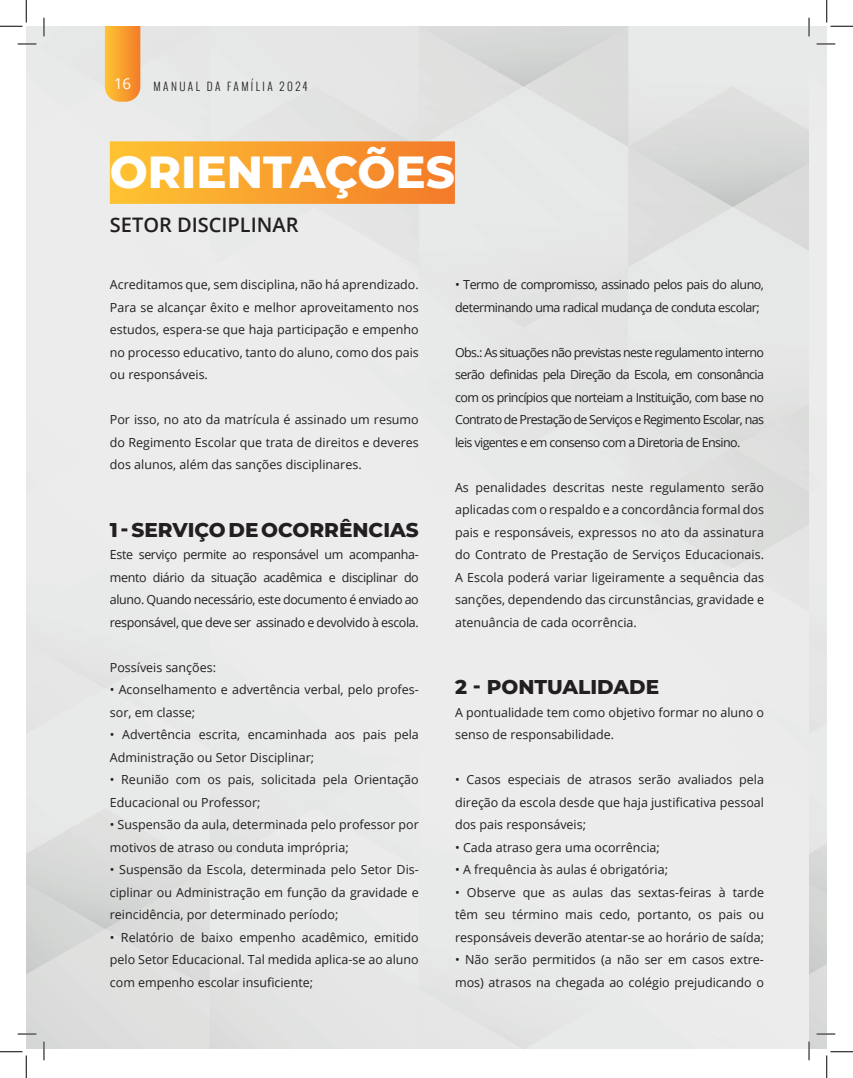
<style>
.page{position:relative;width:853px;height:1078px;background:#fff}
.page>*{position:absolute;margin:0;border:0;box-sizing:border-box;transform-origin:0 0}
.t1{font:800 45px "Montserrat";color:#fff}
.t2{font:800 20px "Montserrat";color:#231f20}
.t3{font:600 20px "Open Sans";color:#231f20}
.t4{font:15px "Open Sans";color:#fff}
.t5{font:12.5px/22.5px "Open Sans";color:#231f20;text-align:justify}
.t6{font:12.5px/22.5px "Open Sans";letter-spacing:-.04em;color:#231f20}
.t7{font:300 11.25px "Oswald";letter-spacing:.22em;color:#231f20}
</style>
<div class="page">
<svg style="left:105px;top:26px;width:35px;height:76px;background:#f8a334"></svg>
<div style="left:110px;top:141px;width:345px;height:63px;background:linear-gradient(to right,#fec432,#f37a29)"></div>
<svg style="left:18px;top:43px;width:18px;height:2px"></svg>
<svg style="left:816px;top:43px;width:19px;height:2px"></svg>
<svg style="left:18px;top:1033px;width:18px;height:2px"></svg>
<svg style="left:816px;top:1033px;width:19px;height:2px"></svg>
<svg style="left:43px;top:18px;width:2px;height:18px"></svg>
<svg style="left:43px;top:1041px;width:2px;height:19px"></svg>
<svg style="left:808px;top:18px;width:2px;height:18px"></svg>
<svg style="left:808px;top:1041px;width:2px;height:19px"></svg>
<svg style="left:0;top:0;width:27px;height:27px"></svg>
<svg style="left:0;top:1051px;width:27px;height:27px"></svg>
<svg style="left:826px;top:0;width:27px;height:27px"></svg>
<svg style="left:826px;top:1051px;width:27px;height:27px"></svg>
<p class="t4" style="left:114px;top:74px;width:19px">16</p>
<p class="t7" style="left:153px;top:78px;width:156px">MANUAL DA FAMÍLIA 2024</p>
<h1 class="t1" style="left:110px;top:139px;width:347px">ORIENTAÇÕES</h1>
<h2 class="t3" style="left:110px;top:211px;width:190px">SETOR DISCIPLINAR</h2>
<p class="t5" style="left:110px;top:273px;width:310px">Acreditamos que, sem disciplina, não há aprendizado.<br>Para se alcançar êxito e melhor aproveitamento nos estudos, espera-se que haja participação e empenho no processo educativo, tanto do aluno, como dos pais ou responsáveis.</p>
<p class="t5" style="left:110px;top:408px;width:310px">Por isso, no ato da matrícula é assinado um resumo do Regimento Escolar que trata de direitos e deveres dos alunos, além das sanções disciplinares.</p>
<h2 class="t2" style="left:110px;top:515px;width:310px">1 - SERVIÇO DE OCORRÊNCIAS</h2>
<p class="t5" style="left:110px;top:543px;width:310px">Este serviço permite ao responsável um acompanha&shy;mento diário da situação acadêmica e disciplinar do aluno. Quando necessário, este documento é enviado ao responsável, que deve ser assinado e devolvido à escola.</p>
<p class="t5" style="left:110px;top:656px;width:108px">Possíveis sanções:</p>
<p class="t5" style="left:110px;top:678px;width:310px">• Aconselhamento e advertência verbal, pelo profes&shy;sor, em classe;</p>
<p class="t5" style="left:110px;top:723px;width:310px">• Advertência escrita, encaminhada aos pais pela<br>Administração ou Setor Disciplinar;</p>
<p class="t5" style="left:110px;top:768px;width:310px">• Reunião com os pais, solicitada pela Orientação<br>Educacional ou Professor;</p>
<p class="t5" style="left:110px;top:813px;width:310px">• Suspensão da aula, determinada pelo professor por motivos de atraso ou conduta imprópria;</p>
<p class="t5" style="left:110px;top:858px;width:310px">• Suspensão da Escola, determinada pelo Setor Dis&shy;ciplinar ou Administração em função da gravidade e reincidência, por determinado período;</p>
<p class="t5" style="left:110px;top:926px;width:310px">• Relatório de baixo empenho acadêmico, emitido pelo Setor Educacional. Tal medida aplica-se ao aluno com empenho escolar insuficiente;</p>
<p class="t6" style="left:455px;top:273px;width:310px">• Termo de compromisso, assinado pelos pais do aluno, determinando uma radical mudança de conduta escolar;</p>
<p class="t5" style="left:455px;top:341px;width:310px">Obs.: As situações não previstas neste regulamento interno serão definidas pela Direção da Escola, em consonância com os princípios que norteiam a Instituição, com base no Contrato de Prestação de Serviços e Regimento Escolar, nas leis vigentes e em consenso com a Diretoria de Ensino.</p>
<p class="t5" style="left:455px;top:476px;width:310px">As penalidades descritas neste regulamento serão aplicadas com o respaldo e a concordância formal dos pais e responsáveis, expressos no ato da assinatura do Contrato de Prestação de Serviços Educacionais.<br>A Escola poderá variar ligeiramente a sequência das sanções, dependendo das circunstâncias, gravidade e atenuância de cada ocorrência.</p>
<h2 class="t2" style="left:455px;top:672px;width:206px">2 - PONTUALIDADE</h2>
<p class="t5" style="left:455px;top:701px;width:310px">A pontualidade tem como objetivo formar no aluno o senso de responsabilidade.</p>
<p class="t5" style="left:455px;top:768px;width:310px">• Casos especiais de atrasos serão avaliados pela direção da escola desde que haja justificativa pessoal dos pais responsáveis;</p>
<p class="t5" style="left:455px;top:836px;width:206px">• Cada atraso gera uma ocorrência;</p>
<p class="t5" style="left:455px;top:858px;width:214px">• A frequência às aulas é obrigatória;</p>
<p class="t5" style="left:455px;top:881px;width:310px">• Observe que as aulas das sextas-feiras à tarde têm seu término mais cedo, portanto, os pais ou responsáveis deverão atentar-se ao horário de saída;</p>
<p class="t5" style="left:455px;top:948px;width:310px">• Não serão permitidos (a não ser em casos extre&shy;mos) atrasos na chegada ao colégio prejudicando o</p>
</div>
